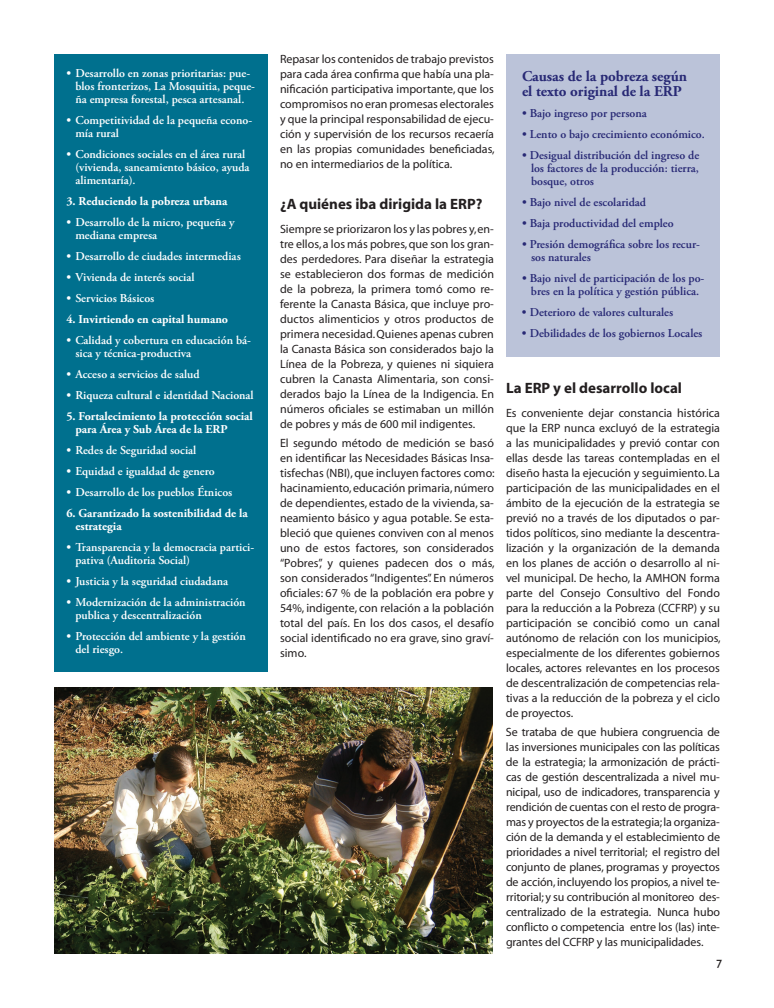
<style>
.page{position:relative;width:774px;height:1008px;background:#fff}
.page>*{position:absolute;margin:0;border:0;box-sizing:border-box;transform-origin:0 0}
.t1{font:700 15px "Myriad";color:#231f20}
.t2{font:700 15px/15px "Adobe Garamond Pro";color:#282975}
.t3{font:12px/15px "Myriad";color:#231f20;text-align:justify}
.t4{font:600 12px/13px "Adobe Garamond Pro";color:#fff}
.t5{font:600 12px/13px "Adobe Garamond Pro";color:#282975;text-align:justify}
.t6{font:700 12px/13px "Adobe Garamond Pro";color:#fff}
.t7{font:12px "Gill Sans";color:#231f20}
</style>
<div class="page">
<div style="left:54px;top:54px;width:214px;height:618px;background:#00708e"></div>
<img style="left:54px;top:687px;width:438px;height:267px">
<div style="left:506px;top:54px;width:214px;height:303px;background:#bbc3d9"></div>
<p class="t4" style="left:75px;top:67px;width:181px;text-indent:-9px">• Desarrollo en zonas prioritarias: pue&shy;blos fronterizos, La Mosquitia, peque&shy;ña empresa forestal, pesca artesanal.</p>
<p class="t4" style="left:75px;top:114px;width:178px;text-indent:-9px">• Competitividad de la pequeña econo&shy;mía rural</p>
<p class="t4" style="left:75px;top:148px;width:176px;text-indent:-9px">• Condiciones sociales en el área rural (vivienda, saneamiento básico, ayuda alimentaría).</p>
<p class="t6" style="left:66px;top:195px;width:162px">3. Reduciendo la pobreza urbana</p>
<p class="t4" style="left:75px;top:216px;width:161px;text-indent:-9px">• Desarrollo de la micro, pequeña y mediana empresa</p>
<p class="t4" style="left:66px;top:250px;width:176px">• Desarrollo de ciudades intermedias</p>
<p class="t4" style="left:66px;top:271px;width:130px">• Vivienda de interés social</p>
<p class="t4" style="left:66px;top:292px;width:90px">• Servicios Básicos</p>
<p class="t6" style="left:66px;top:313px;width:163px">4. Invirtiendo en capital humano</p>
<p class="t4" style="left:75px;top:334px;width:177px;text-indent:-9px">• Calidad y cobertura en educación bá&shy;sica y técnica-productiva</p>
<p class="t4" style="left:66px;top:368px;width:135px">• Acceso a servicios de salud</p>
<p class="t4" style="left:66px;top:389px;width:189px">• Riqueza cultural e identidad Nacional</p>
<p class="t6" style="left:75px;top:410px;width:179px;text-indent:-9px">5. Fortalecimiento la protección social para Área y Sub Área de la ERP</p>
<p class="t4" style="left:66px;top:444px;width:131px">• Redes de Seguridad social</p>
<p class="t4" style="left:66px;top:465px;width:150px">• Equidad e igualdad de genero</p>
<p class="t4" style="left:66px;top:486px;width:168px">• Desarrollo de los pueblos Étnicos</p>
<p class="t6" style="left:75px;top:507px;width:174px;text-indent:-9px">6. Garantizado la sostenibilidad de la estrategia</p>
<p class="t4" style="left:75px;top:541px;width:180px;text-indent:-9px">• Transparencia y la democracia partici&shy;pativa (Auditoria Social)</p>
<p class="t4" style="left:66px;top:575px;width:163px">• Justicia y la seguridad ciudadana</p>
<p class="t4" style="left:75px;top:596px;width:172px;text-indent:-9px">• Modernización de la administración publica y descentralización</p>
<p class="t4" style="left:75px;top:630px;width:172px;text-indent:-9px">• Protección del ambiente y la gestión del riesgo.</p>
<p class="t3" style="left:280px;top:52px;width:216px">Repasar los contenidos de trabajo previstos para cada área confirma que había una pla&shy;nificación participativa importante, que los compromisos no eran promesas electorales y que la principal responsabilidad de ejecu&shy;ción y supervisión de los recursos recaería en las propias comunidades beneficiadas, no en intermediarios de la política.</p>
<p class="t1" style="left:280px;top:196px;width:204px">¿A quiénes iba dirigida la ERP?</p>
<p class="t3" style="left:280px;top:222px;width:216px">Siempre se priorizaron los y las pobres y, en&shy;tre ellos, a los más pobres, que son los gran&shy;des perdedores. Para diseñar la estrategia se establecieron dos formas de medición de la pobreza, la primera tomó como re&shy;ferente la Canasta Básica, que incluye pro&shy;ductos alimenticios y otros productos de primera necesidad. Quienes apenas cubren la Canasta Básica son considerados bajo la Línea de la Pobreza, y quienes ni siquiera cubren la Canasta Alimentaria, son consi&shy;derados bajo la Línea de la Indigencia. En números oficiales se estimaban un millón de pobres y más de 600 mil indigentes.</p>
<p class="t3" style="left:280px;top:436px;width:216px">El segundo método de medición se basó en identificar las Necesidades Básicas Insa&shy;tisfechas (NBI), que incluyen factores como: hacinamiento, educación primaria, número de dependientes, estado de la vivienda, sa&shy;neamiento básico y agua potable. Se esta&shy;bleció que quienes conviven con al menos uno de estos factores, son considerados “Pobres”, y quienes padecen dos o más, son considerados “Indigentes”. En números oficiales: 67 % de la población era pobre y 54%, indigente, con relación a la población total del país. En los dos casos, el desafío social identificado no era grave, sino graví&shy;simo.</p>
<p class="t2" style="left:522px;top:69px;width:167px">Causas de la pobreza según el texto original de la ERP</p>
<p class="t5" style="left:522px;top:107px;width:126px">• Bajo ingreso por persona</p>
<p class="t5" style="left:522px;top:128px;width:184px">• Lento o bajo crecimiento económico.</p>
<p class="t5" style="left:531px;top:149px;width:170px;text-indent:-9px">• Desigual distribución del ingreso de los factores de la producción: tierra, bosque, otros</p>
<p class="t5" style="left:522px;top:196px;width:126px">• Bajo nivel de escolaridad</p>
<p class="t5" style="left:522px;top:217px;width:153px">• Baja productividad del empleo</p>
<p class="t5" style="left:531px;top:238px;width:171px;text-indent:-9px">• Presión demográfica sobre los recur&shy;sos naturales</p>
<p class="t5" style="left:522px;top:272px;width:184px;text-align:center">• Bajo nivel de participación de los po&shy;bres en la política y gestión pública.</p>
<p class="t5" style="left:522px;top:306px;width:153px">• Deterioro de valores culturales</p>
<p class="t5" style="left:522px;top:327px;width:182px">• Debilidades de los gobiernos Locales</p>
<p class="t1" style="left:506px;top:380px;width:178px">La ERP y el desarrollo local</p>
<p class="t3" style="left:506px;top:406px;width:216px">Es conveniente dejar constancia histórica que la ERP nunca excluyó de la estrategia a las municipalidades y previó contar con ellas desde las tareas contempladas en el diseño hasta la ejecución y seguimiento. La participación de las municipalidades en el ámbito de la ejecución de la estrategia se previó no a través de los diputados o par&shy;tidos políticos, sino mediante la descentra&shy;lización y la organización de la demanda en los planes de acción o desarrollo al ni&shy;vel municipal. De hecho, la AMHON forma parte del Consejo Consultivo del Fondo para la reducción a la Pobreza (CCFRP) y su participación se concibió como un canal autónomo de relación con los municipios, especialmente de los diferentes gobiernos locales, actores relevantes en los procesos de descentralización de competencias rela&shy;tivas a la reducción de la pobreza y el ciclo de proyectos.</p>
<p class="t3" style="left:506px;top:725px;width:216px">Se trataba de que hubiera congruencia de las inversiones municipales con las políticas de la estrategia; la armonización de prácti&shy;cas de gestión descentralizada a nivel mu&shy;nicipal, uso de indicadores, transparencia y rendición de cuentas con el resto de progra&shy;mas y proyectos de la estrategia; la organiza&shy;ción de la demanda y el establecimiento de prioridades a nivel territorial; el registro del conjunto de planes, programas y proyectos de acción, incluyendo los propios, a nivel te&shy;rritorial; y su contribución al monitoreo des&shy;centralizado de la estrategia. Nunca hubo conflicto o competencia entre los (las) inte&shy;grantes del CCFRP y las municipalidades.</p>
<p class="t7" style="left:716px;top:957px;width:7px">7</p>
</div>
